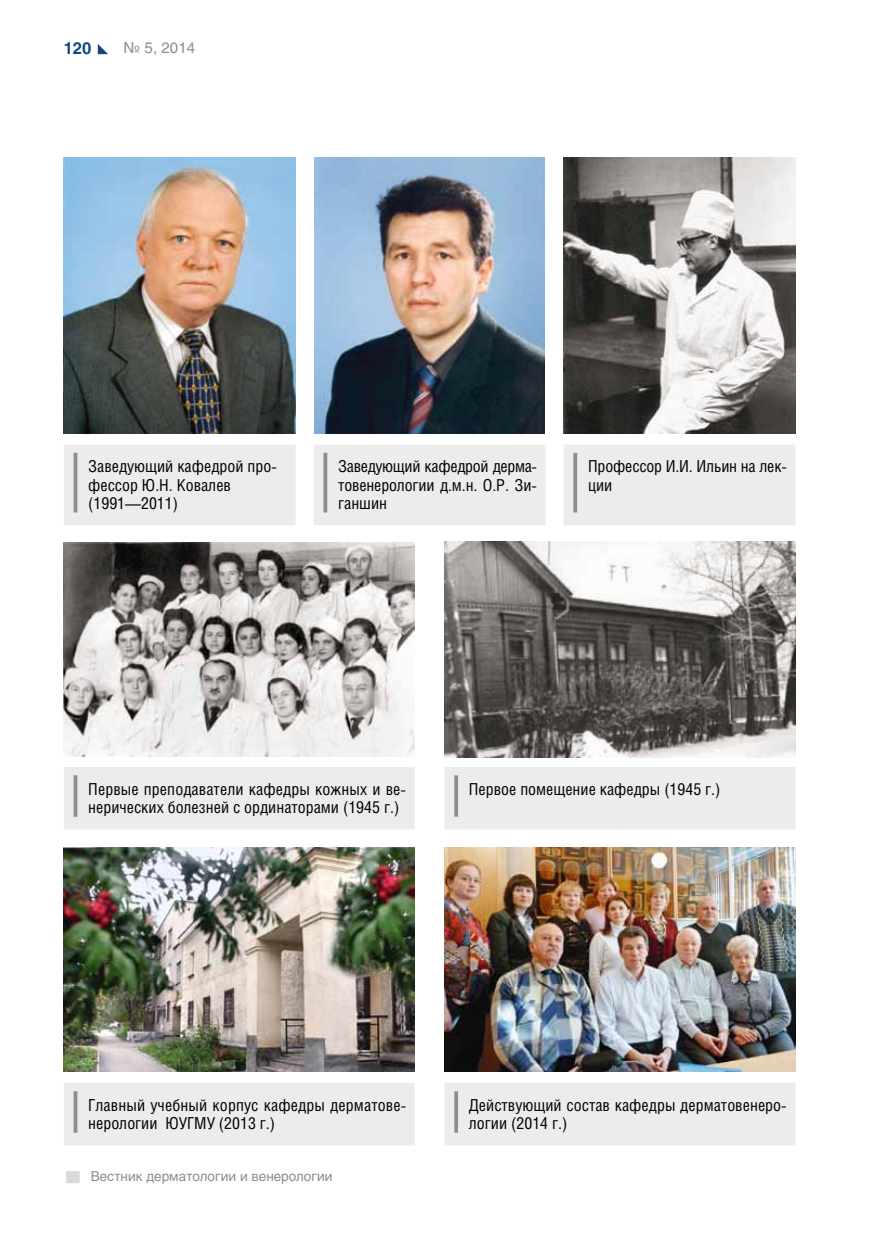
<style>
.page{position:relative;width:872px;height:1234px;background:#fff}
.page>*{position:absolute;margin:0;border:0;box-sizing:border-box;transform-origin:0 0}
.t1{font:16.5px/18.1px "Helios Cond C";color:#000}
.t2{font:700 16.5px "Helios C";color:#164581}
.t3{font:15px "Helios C";color:#8d8d8d}
.t4{font:13.5px "Helios C";color:#8d8d8d}
</style>
<div class="page">
<div style="left:66px;top:1170px;width:14px;height:12px;background:#d8d9d9"></div>
<svg style="left:98px;top:44px;width:10px;height:10px"></svg>
<img style="left:64px;top:157px;width:232px;height:276px">
<img style="left:315px;top:157px;width:229px;height:276px">
<img style="left:563px;top:157px;width:232px;height:276px">
<img style="left:64px;top:542px;width:351px;height:214px">
<img style="left:444px;top:541px;width:351px;height:216px">
<img style="left:64px;top:847px;width:351px;height:224px">
<img style="left:444px;top:847px;width:351px;height:224px">
<div style="left:64px;top:445px;width:232px;height:80px;background:#ececec"></div>
<hr style="left:74px;top:453px;width:3px;height:59px;background:#8d8d8d">
<div style="left:314px;top:445px;width:231px;height:80px;background:#ececec"></div>
<svg style="left:323px;top:453px;width:4px;height:59px"></svg>
<div style="left:564px;top:445px;width:231px;height:80px;background:#ececec"></div>
<svg style="left:573px;top:453px;width:4px;height:59px"></svg>
<div style="left:64px;top:767px;width:351px;height:62px;background:#ececec"></div>
<hr style="left:74px;top:775px;width:3px;height:41px;background:#8d8d8d">
<div style="left:445px;top:767px;width:350px;height:62px;background:#ececec"></div>
<svg style="left:454px;top:775px;width:4px;height:41px"></svg>
<div style="left:64px;top:1083px;width:351px;height:62px;background:#ececec"></div>
<hr style="left:74px;top:1090px;width:3px;height:42px;background:#8d8d8d">
<div style="left:445px;top:1083px;width:350px;height:62px;background:#ececec"></div>
<svg style="left:454px;top:1090px;width:4px;height:42px"></svg>
<p class="t2" style="left:64px;top:38px;width:29px">120</p>
<p class="t3" style="left:124px;top:39px;width:73px">№ 5, 2014</p>
<p class="t1" style="left:88px;top:457px;width:190px">Заведующий кафедрой про&shy;фессор Ю.Н. Ковалев (1991—2011)</p>
<p class="t1" style="left:338px;top:457px;width:200px;text-align:justify">Заведующий кафедрой дерма&shy;товенерологии д.м.н. О.Р. Зи&shy;ганшин</p>
<p class="t1" style="left:588px;top:457px;width:200px">Профессор И.И. Ильин на лек&shy;ции</p>
<p class="t1" style="left:88px;top:779px;width:319px">Первые преподаватели кафедры кожных и ве&shy;нерических болезней с ординаторами (1945 г.)</p>
<p class="t1" style="left:469px;top:779px;width:253px">Первое помещение кафедры (1945 г.)</p>
<p class="t1" style="left:88px;top:1095px;width:319px">Главный учебный корпус кафедры дерматове&shy;нерологии ЮУГМУ (2013 г.)</p>
<p class="t1" style="left:469px;top:1095px;width:319px">Действующий состав кафедры дерматовенеро&shy;логии (2014 г.)</p>
<p class="t4" style="left:91px;top:1168px;width:243px">Вестник дерматологии и венерологии</p>
</div>
